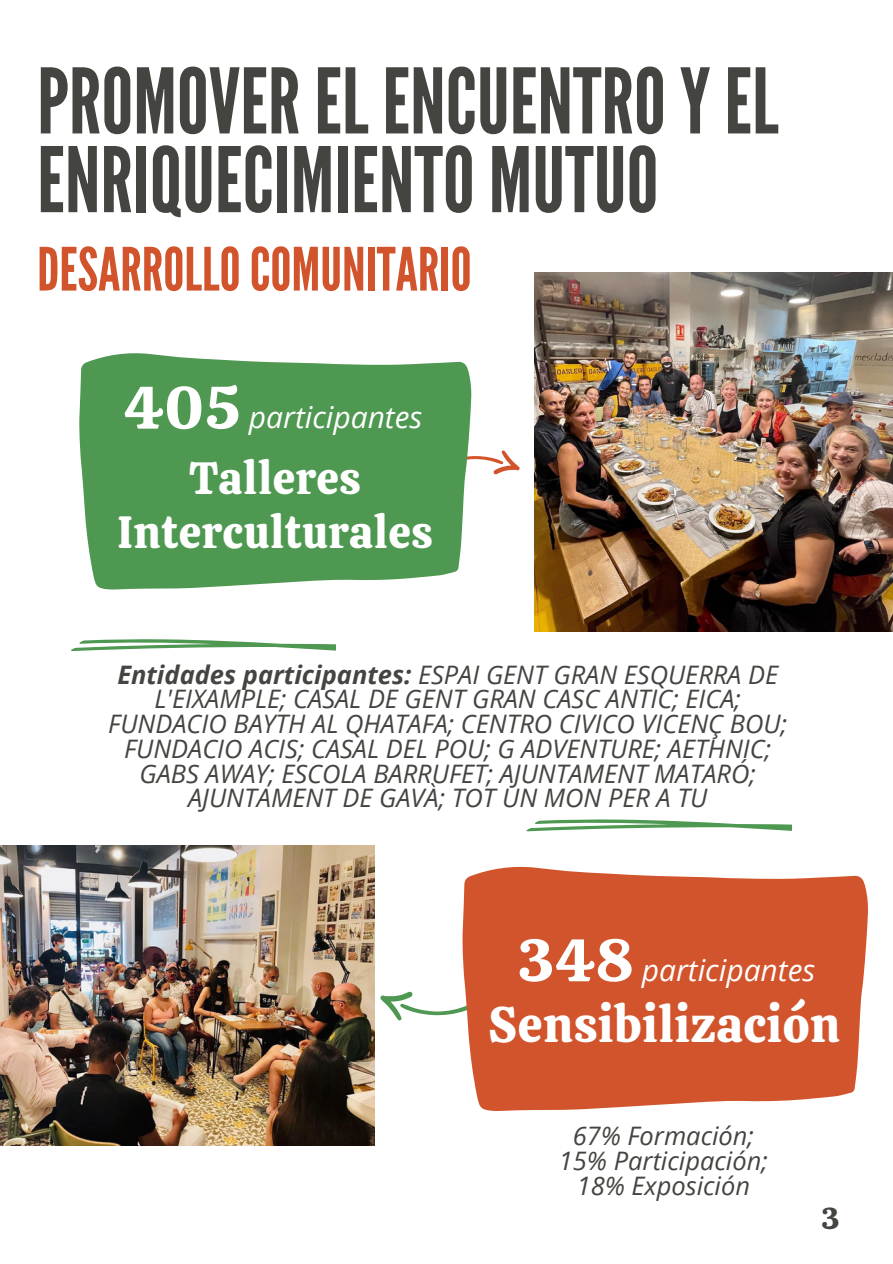
<style>
.page{position:relative;width:893px;height:1264px;background:#fff}
.page>*{position:absolute;margin:0;border:0;box-sizing:border-box;transform-origin:0 0}
.t1{font:90px/78.8px "League Gothic";color:#444440}
.t2{font:59.55px "League Gothic";color:#d2542c}
.t3{font:49.5px "Calistoga";letter-spacing:.01em;color:#fff}
.t4{font:45px/54px "Calistoga";letter-spacing:.01em;color:#fff;text-align:center}
.t5{font:italic 30px "Open Sans";color:#fff}
.t6{font:30px "Calistoga";color:#444440}
.t7{font:italic 25.5px/24.8px "Open Sans";color:#444440;text-align:center}
.s1{font-family:"Calistoga";font-style:normal;font-size:60px}
.s2{font-weight:700}
</style>
<div class="page">
<svg style="left:374px;top:902px;width:88px;height:147px"></svg>
<svg style="left:462px;top:866px;width:406px;height:245px;background:#d5633e"></svg>
<svg style="left:71px;top:639px;width:265px;height:13px"></svg>
<svg style="left:526px;top:819px;width:265px;height:13px"></svg>
<img style="left:0;top:846px;width:374px;height:298px">
<img style="left:534px;top:273px;width:358px;height:358px">
<svg style="left:471px;top:450px;width:49px;height:25px"></svg>
<svg style="left:79px;top:353px;width:392px;height:237px;background:#5da060"></svg>
<h1 class="t1" style="left:37px;top:64px;width:742px">PROMOVEREL ENCUENTROYEL<br>ENRIQUECIMIENTO MUTUO</h1>
<h2 class="t2" style="left:37px;top:235px;width:436px">DESARROLLOCOMUNITARIO</h2>
<p class="t5" style="left:124px;top:396px;width:300px"><span class="s1">405</span> participantes</p>
<h3 class="t4" style="left:117px;top:451px;width:317px">Talleres<br>Interculturales</h3>
<p class="t7" style="left:108px;top:661px;width:680px"><span class="s2">Entidades participantes:</span> ESPAI GENT GRAN ESQUERRA DE L'EIXAMPLE; CASAL DE GENT GRAN CASC ANTIC; EICA; FUNDACIO BAYTH AL QHATAFA; CENTRO CIVICO VICENÇ BOU; FUNDACIO ACIS; CASAL DEL POU; G ADVENTURE; AETHNIC; GABS AWAY; ESCOLA BARRUFET; AJUNTAMENT MATARÓ; AJUNTAMENT DE GAVÀ; TOT UN MON PER A TU</p>
<p class="t5" style="left:517px;top:948px;width:299px"><span class="s1">348</span> participantes</p>
<h3 class="t3" style="left:488px;top:992px;width:354px">Sensibilización</h3>
<p class="t7" style="left:559px;top:1122px;width:210px">67% Formación;<br>15% Participación;<br>18% Exposición</p>
<p class="t6" style="left:821px;top:1198px;width:20px">3</p>
</div>
